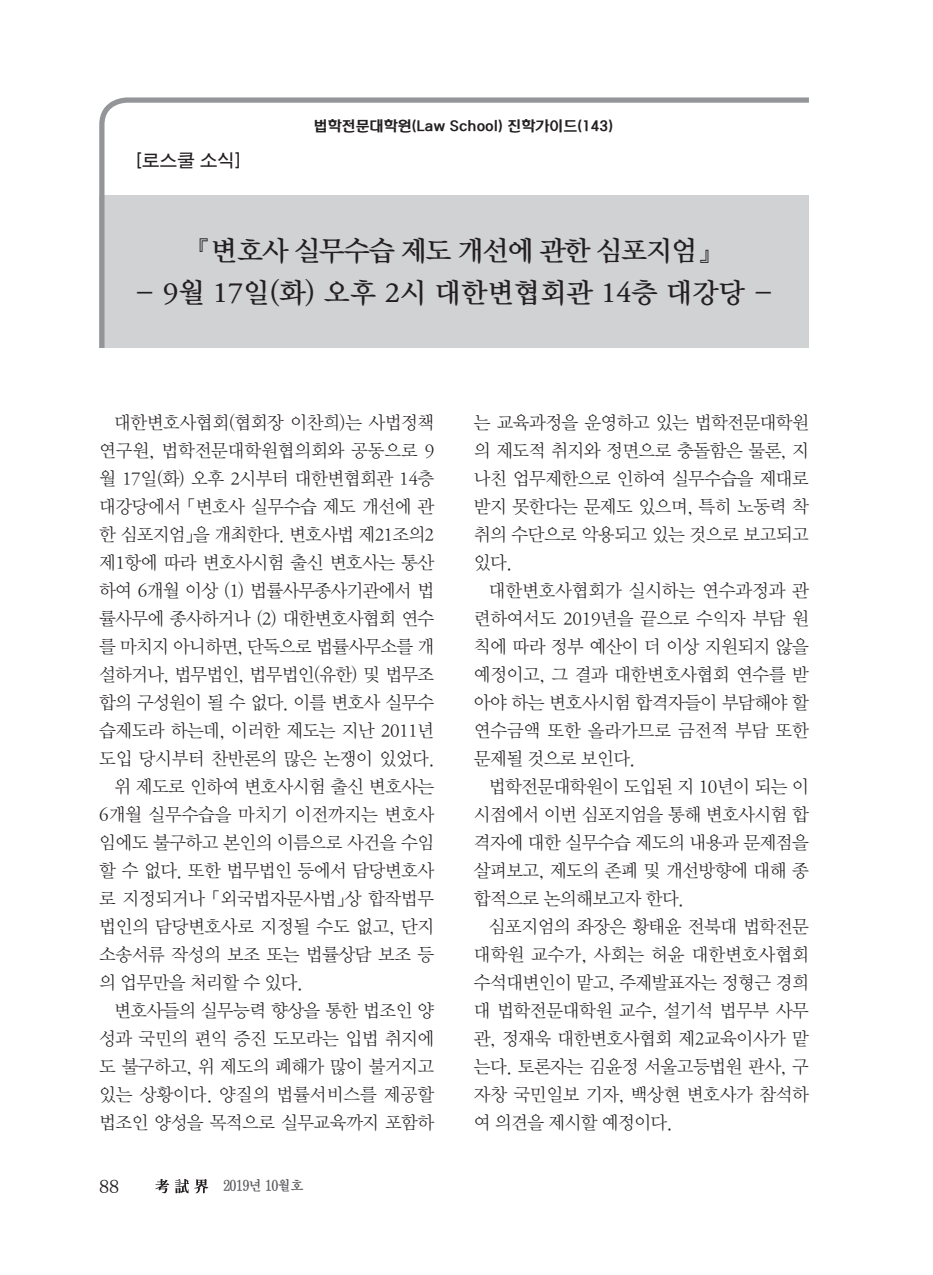
<style>
.page{position:relative;width:933px;height:1275px;background:#fff}
.page>*{position:absolute;margin:0;border:0;box-sizing:border-box;transform-origin:0 0}
.t1{font:28px "DX Nmu Std 40";color:#231f20}
.t2{font:28px "DX Nmu Std 40";letter-spacing:-.05em;color:#231f20}
.t3{font:19.25px "DX Nmu Std 30";color:#231f20}
.t4{font:18.38px/28px "DX Nmu Std 20";letter-spacing:-.03em;color:#231f20;text-align:justify}
.t5{font:18.38px "DX Nmu Std 20";letter-spacing:-.01em;color:#231f20}
.t6{font:18.38px "DX Nmu Std 20";color:#231f20}
.t7{font:17.5px "D Xgo Std 40";color:#231f20}
.t8{font:14px "DX Frty Std B";color:#231f20}
.t9{font:14px "D Xmu Std 40";letter-spacing:-.05em;color:#5a5a5d;scale:.95 1}
</style>
<div class="page">
<svg style="left:155px;top:1179px;width:14px;height:14px"></svg>
<svg style="left:175px;top:1179px;width:34px;height:14px"></svg>
<svg style="left:99px;top:97px;width:710px;height:251px"></svg>
<p class="t7" style="left:136px;top:152px;width:105px">[로스쿨 소식]</p>
<p class="t8" style="left:314px;top:119px;width:301px">법학전문대학원(Law School) 진학가이드(143)</p>
<h1 class="t2" style="left:197px;top:237px;width:516px">『변호사 실무수습 제도 개선에 관한 심포지엄』</h1>
<h1 class="t1" style="left:135px;top:279px;width:640px">- 9월 17일(화) 오후 2시 대한변협회관 14층 대강당 -</h1>
<p class="t4" style="left:114px;top:409px;width:322px">대한변호사협회(협회장 이찬희)는 사법정책</p>
<p class="t5" style="left:99px;top:441px;width:336px">연구원, 법학전문대학원협의회와 공동으로 9</p>
<p class="t4" style="left:99px;top:465px;width:336px">월 17일(화) 오후 2시부터 대한변협회관 14층</p>
<p class="t4" style="left:99px;top:493px;width:336px">대강당에서 「변호사 실무수습 제도 개선에 관</p>
<p class="t4" style="left:99px;top:521px;width:336px">한 심포지엄」을 개최한다. 변호사법 제21조의2</p>
<p class="t4" style="left:99px;top:549px;width:336px">제1항에 따라 변호사시험 출신 변호사는 통산</p>
<p class="t4" style="left:99px;top:577px;width:336px">하여 6개월 이상 (1) 법률사무종사기관에서 법</p>
<p class="t4" style="left:99px;top:605px;width:336px">률사무에 종사하거나 (2) 대한변호사협회 연수</p>
<p class="t4" style="left:99px;top:633px;width:336px">를 마치지 아니하면, 단독으로 법률사무소를 개</p>
<p class="t4" style="left:99px;top:661px;width:336px">설하거나, 법무법인, 법무법인(유한) 및 법무조</p>
<p class="t4" style="left:99px;top:689px;width:336px">합의 구성원이 될 수 없다. 이를 변호사 실무수</p>
<p class="t4" style="left:99px;top:717px;width:336px">습제도라 하는데, 이러한 제도는 지난 2011년</p>
<p class="t4" style="left:99px;top:745px;width:336px">도입 당시부터 찬반론의 많은 논쟁이 있었다.</p>
<p class="t4" style="left:114px;top:773px;width:321px">위 제도로 인하여 변호사시험 출신 변호사는</p>
<p class="t5" style="left:99px;top:805px;width:336px">6개월 실무수습을 마치기 이전까지는 변호사</p>
<p class="t4" style="left:99px;top:829px;width:336px">임에도 불구하고 본인의 이름으로 사건을 수임</p>
<p class="t4" style="left:99px;top:857px;width:336px">할 수 없다. 또한 법무법인 등에서 담당변호사</p>
<p class="t4" style="left:99px;top:885px;width:336px">로 지정되거나 「외국법자문사법」상 합작법무</p>
<p class="t4" style="left:99px;top:913px;width:336px">법인의 담당변호사로 지정될 수도 없고, 단지</p>
<p class="t4" style="left:99px;top:941px;width:336px">소송서류 작성의 보조 또는 법률상담 보조 등</p>
<p class="t4" style="left:99px;top:969px;width:205px">의 업무만을 처리할 수 있다.</p>
<p class="t4" style="left:114px;top:997px;width:321px">변호사들의 실무능력 향상을 통한 법조인 양</p>
<p class="t4" style="left:99px;top:1025px;width:336px">성과 국민의 편익 증진 도모라는 입법 취지에</p>
<p class="t4" style="left:99px;top:1053px;width:336px">도 불구하고, 위 제도의 폐해가 많이 불거지고</p>
<p class="t6" style="left:99px;top:1085px;width:336px">있는 상황이다. 양질의 법률서비스를 제공할</p>
<p class="t4" style="left:99px;top:1109px;width:336px">법조인 양성을 목적으로 실무교육까지 포함하</p>
<p class="t3" style="left:99px;top:1177px;width:21px">88</p>
<p class="t9" style="left:223px;top:1179px;width:86px">2019년 10월호</p>
<p class="t4" style="left:474px;top:409px;width:336px">는 교육과정을 운영하고 있는 법학전문대학원 의 제도적 취지와 정면으로 충돌함은 물론, 지 나친 업무제한으로 인하여 실무수습을 제대로 받지 못한다는 문제도 있으며, 특히 노동력 착 취의 수단으로 악용되고 있는 것으로 보고되고 있다.</p>
<p class="t4" style="left:474px;top:577px;width:336px;text-indent:15px">대한변호사협회가 실시하는 연수과정과 관 련하여서도 2019년을 끝으로 수익자 부담 원 칙에 따라 정부 예산이 더 이상 지원되지 않을 예정이고, 그 결과 대한변호사협회 연수를 받 아야 하는 변호사시험 합격자들이 부담해야 할 연수금액 또한 올라가므로 금전적 부담 또한 문제될 것으로 보인다.</p>
<p class="t4" style="left:474px;top:773px;width:336px;text-indent:15px">법학전문대학원이 도입된 지 10년이 되는 이 시점에서 이번 심포지엄을 통해 변호사시험 합 격자에 대한 실무수습 제도의 내용과 문제점을 살펴보고, 제도의 존폐 및 개선방향에 대해 종 합적으로 논의해보고자 한다.</p>
<p class="t4" style="left:474px;top:913px;width:336px;text-indent:15px">심포지엄의 좌장은 황태윤 전북대 법학전문 대학원 교수가, 사회는 허윤 대한변호사협회 수석대변인이 맡고, 주제발표자는 정형근 경희 대 법학전문대학원 교수, 설기석 법무부 사무 관, 정재욱 대한변호사협회 제2교육이사가 맡 는다. 토론자는 김윤정 서울고등법원 판사, 구 자창 국민일보 기자, 백상현 변호사가 참석하 여 의견을 제시할 예정이다.</p>
</div>
